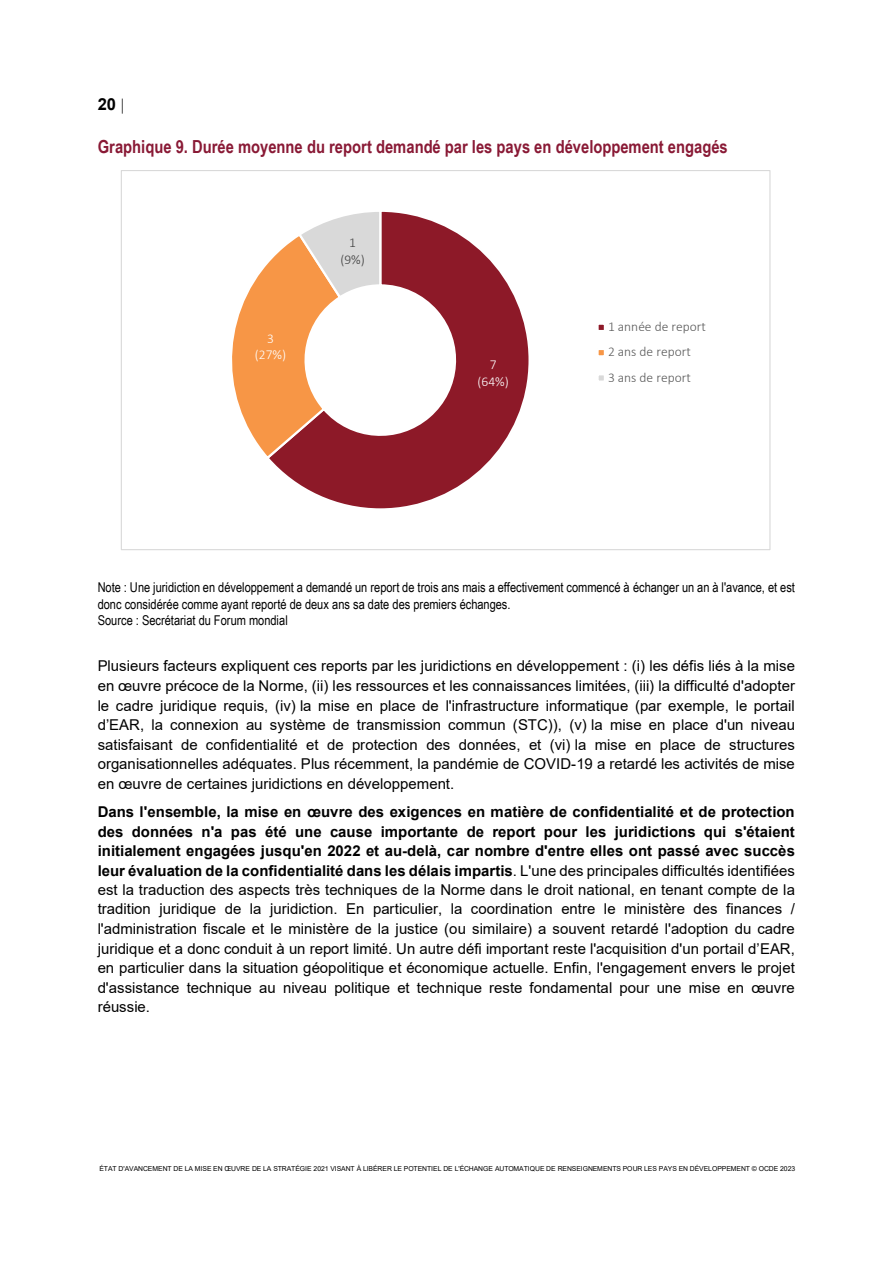
<style>
.page{position:relative;width:893px;height:1263px;background:#fff}
.page>*{position:absolute;margin:0;border:0;box-sizing:border-box;transform-origin:0 0}
.t1{font:700 18px "Arial Narrow";color:#891935}
.t2{font:700 16.5px "Arial";color:#000}
.t3{font:15px/19.5px "Arial";color:#000;text-align:justify}
.t4{font:13.5px/16.5px "Arial Narrow";letter-spacing:-.005em;color:#000}
.t5{font:300 13.5px/25.3px "Calibri";color:#595959}
.t6{font:300 13.5px/16.5px "Calibri";color:#fff;text-align:center}
.t7{font:300 13.5px/16.5px "Calibri";color:#404040;text-align:center}
.t8{font:6.9px "Arial";letter-spacing:-.01em;color:#000}
.s1{font-weight:700}
</style>
<div class="page">
<svg style="left:272px;top:211px;width:257px;height:298px;fill:#8d1928"></svg>
<svg style="left:232px;top:211px;width:151px;height:250px"></svg>
<div style="left:596px;top:322px;width:10px;height:10px;background:#8d1928;border:2px solid #fff"></div>
<div style="left:596px;top:348px;width:10px;height:9px;background:#f79646;border:2px solid #fff"></div>
<div style="left:596px;top:373px;width:10px;height:10px;background:#d9d9d9;border:2px solid #fff"></div>
<p class="t2" style="left:98px;top:93px;width:20px">20</p>
<p class="t1" style="left:98px;top:133px;width:632px">Graphique 9. Durée moyenne du report demandé par les pays en développement engagés</p>
<p class="t6" style="left:255px;top:330px;width:33px">3 (27%)</p>
<p class="t7" style="left:340px;top:234px;width:26px">1 (9%)</p>
<p class="t6" style="left:478px;top:356px;width:33px">7 (64%)</p>
<p class="t5" style="left:608px;top:314px;width:99px">1 année de report<br>2 ans de report<br>3 ans de report</p>
<p class="t4" style="left:98px;top:579px;width:699px">Note : Une juridiction en développement a demandé un report de trois ans mais a effectivement commencé à échanger un an à l'avance, et est donc considérée comme ayant reporté de deux ans sa date des premiers échanges.</p>
<p class="t4" style="left:98px;top:612px;width:192px">Source : Secrétariat du Forum mondial</p>
<p class="t3" style="left:98px;top:656px;width:699px">Plusieurs facteurs expliquent ces reports par les juridictions en développement : (i) les défis liés à la mise en œuvre précoce de la Norme, (ii) les ressources et les connaissances limitées, (iii) la difficulté d'adopter le cadre juridique requis, (iv) la mise en place de l'infrastructure informatique (par exemple, le portail d’EAR, la connexion au système de transmission commun (STC)), (v) la mise en place d'un niveau satisfaisant de confidentialité et de protection des données, et (vi) la mise en place de structures organisationnelles adéquates. Plus récemment, la pandémie de COVID-19 a retardé les activités de mise en œuvre de certaines juridictions en développement.</p>
<p class="t3" style="left:98px;top:802px;width:699px"><span class="s1">Dans l'ensemble, la mise en œuvre des exigences en matière de confidentialité et de protection des données n'a pas été une cause importante de report pour les juridictions qui s'étaient initialement engagées jusqu'en 2022 et au-delà, car nombre d'entre elles ont passé avec succès leur évaluation de la confidentialité dans les délais impartis</span>. L'une des principales difficultés identifiées est la traduction des aspects très techniques de la Norme dans le droit national, en tenant compte de la tradition juridique de la juridiction. En particulier, la coordination entre le ministère des finances / l'administration fiscale et le ministère de la justice (ou similaire) a souvent retardé l'adoption du cadre juridique et a donc conduit à un report limité. Un autre défi important reste l'acquisition d'un portail d’EAR, en particulier dans la situation géopolitique et économique actuelle. Enfin, l'engagement envers le projet d'assistance technique au niveau politique et technique reste fondamental pour une mise en œuvre réussie.</p>
<p class="t8" style="left:99px;top:1164px;width:697px">ÉTAT D'AVANCEMENT DE LA MISE EN ŒUVRE DE LA STRATÉGIE 2021 VISANT À LIBÉRER LE POTENTIEL DE L'ÉCHANGE AUTOMATIQUE DE RENSEIGNEMENTS POUR LES PAYS EN DÉVELOPPEMENT © OCDE 2023</p>
</div>
